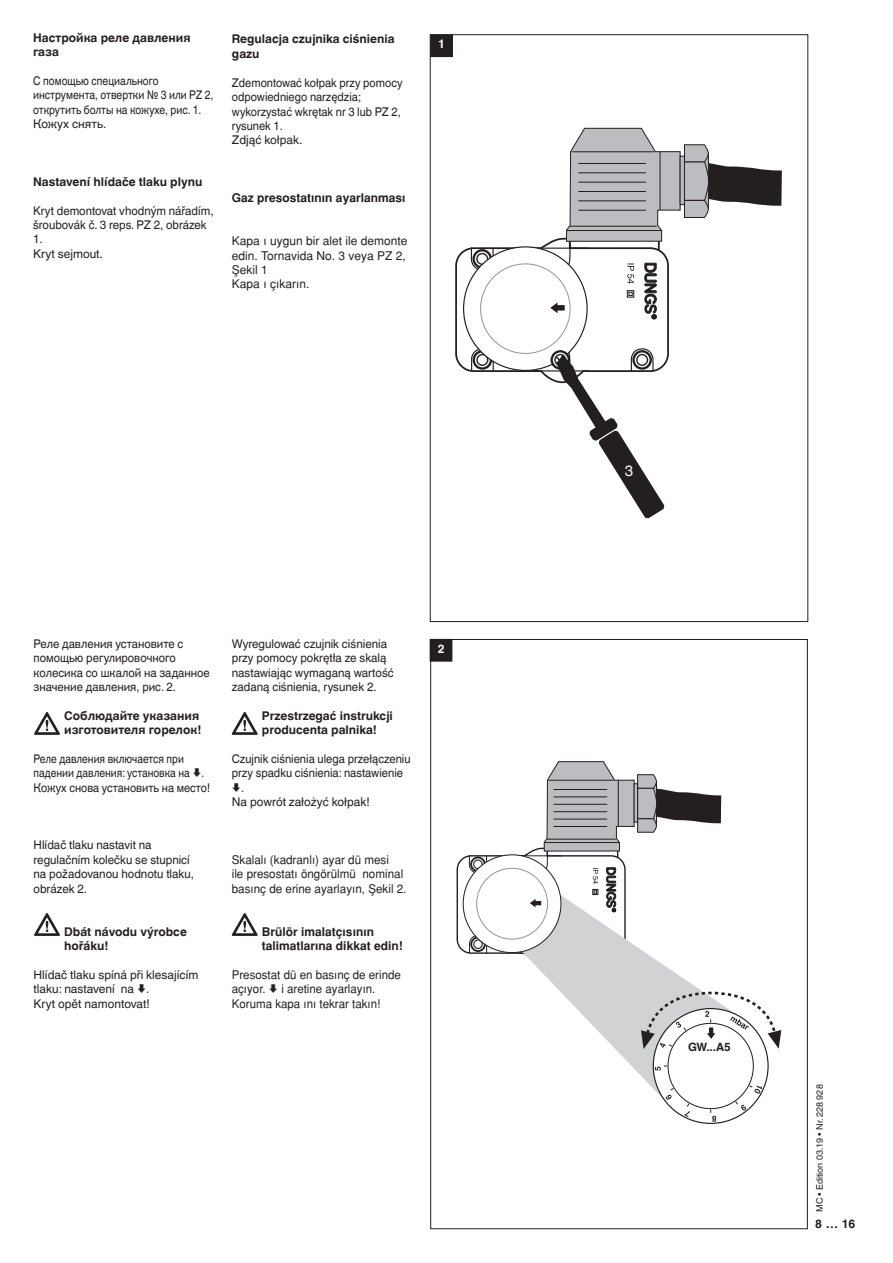
<style>
.page{position:relative;width:893px;height:1263px;background:#fff}
.page>*{position:absolute;margin:0;border:0;box-sizing:border-box;transform-origin:0 0}
.t1{font:15px "Helvetica World";color:#fff}
.t2{font:12px/14.4px "Helvetica World";color:#231f20}
.t3{font:700 12px/14.4px "Helvetica World";color:#231f20}
.t4{font:12px/14.4px "Pannonica";color:#231f20}
.t5{font:12px/14.4px "Helvetica World";color:#231f20;scale:.95 1}
.t6{font:12px/14.4px "Helvetica World";color:#231f20;scale:.93 1}
.t7{font:12px/14.4px "Helvetica World";color:#231f20;scale:.87 1}
.t8{font:12px/14.4px "Pannonica";color:#231f20;scale:.96 1}
.t9{font:700 12px/14.4px "Pannonica";color:#231f20}
.t10{font:12px "Helvetica World";color:#231f20;scale:.94 1}
.t11{font:12px/14.4px "Helvetica World";color:#231f20;scale:.96 1}
.t12{font:12px/14.4px "Helvetica World";color:#231f20;scale:.86 1}
.t13{font:12px "Helvetica World";color:#231f20;scale:.92 1}
._8_p_helv-fett{font:700 12px "Helvetica World";color:#fff}
.t14{font:700 11.55px "Helvetica World";color:#231f20}
.t15{font:9px "Helvetica World";color:#231f20}
</style>
<div class="page">
<div style="left:431px;top:35px;width:21px;height:22px;background:#231f20"></div>
<div style="left:430px;top:35px;width:23px;height:22px;border:1px solid #231f20"></div>
<div style="left:430px;top:639px;width:22px;height:22px;background:#231f20"></div>
<svg style="left:34px;top:712px;width:26px;height:23px"></svg>
<svg style="left:455px;top:127px;width:327px;height:392px"></svg>
<svg style="left:533px;top:963px;width:167px;height:113px;fill:#d1d2d4"></svg>
<svg style="left:456px;top:761px;width:266px;height:202px"></svg>
<svg style="left:641px;top:990px;width:140px;height:132px"></svg>
<svg style="left:232px;top:712px;width:26px;height:23px"></svg>
<svg style="left:34px;top:913px;width:26px;height:23px"></svg>
<svg style="left:232px;top:913px;width:26px;height:23px"></svg>
<p class="t3" style="left:33px;top:30px;width:159px">Настройка реле давления газа</p>
<p class="t7" style="left:33px;top:74px;width:209px">С помощью специального инструмента, отвертки № 3 или PZ 2, открутить болты на кожухе, рис. 1.</p>
<p class="t2" style="left:33px;top:117px;width:75px">Кожух снять.</p>
<p class="t3" style="left:33px;top:174px;width:171px">Nastavení hlídače tlaku plynu</p>
<p class="t11" style="left:33px;top:203px;width:189px">Kryt demontovat vhodným nářadím, šroubovák č. 3 reps. PZ 2, obrázek<br>1.</p>
<p class="t2" style="left:33px;top:246px;width:71px">Kryt sejmout.</p>
<p class="t3" style="left:232px;top:32px;width:164px">Regulacja czujnika ciśnienia gazu</p>
<p class="t6" style="left:232px;top:75px;width:185px">Zdemontować kołpak przy pomocy odpowiedniego narzędzia; wykorzystać wkrętak nr 3 lub PZ 2, rysunek 1.</p>
<p class="t2" style="left:232px;top:133px;width:72px">Zdjąć kołpak.</p>
<p class="t9" style="left:232px;top:190px;width:175px">Gaz presostatının ayarlanması</p>
<p class="t4" style="left:232px;top:234px;width:177px">Kapa ı uygun bir alet ile demonte edin. Tornavida No. 3 veya PZ 2,<br>Ωekil 1</p>
<p class="t4" style="left:232px;top:277px;width:79px">Kapa ı çıkarın.</p>
<p class="_8_p_helv-fett" style="left:438px;top:36px;width:8px">1</p>
<p class="t5" style="left:34px;top:636px;width:187px">Реле давления установите с помощью регулировочного колесика со шкалой на заданное значение давления, рис. 2.</p>
<p class="t3" style="left:64px;top:708px;width:139px">Соблюдайте указания изготовителя горелок!</p>
<p class="t12" style="left:34px;top:752px;width:200px">Реле давления включается при падении давления: установка на .</p>
<p class="t13" style="left:34px;top:781px;width:193px">Кожух снова установить на место!</p>
<p class="t2" style="left:34px;top:838px;width:162px">Hlídač tlaku nastavit na regulačním kolečku se stupnicí na požadovanou hodnotu tlaku, obrázek 2.</p>
<p class="t3" style="left:64px;top:924px;width:124px">Dbát návodu výrobce hořáku!</p>
<p class="t2" style="left:34px;top:968px;width:166px">Hlídač tlaku spíná při klesajícím tlaku: nastavení na .</p>
<p class="t2" style="left:34px;top:996px;width:118px">Kryt opět namontovat!</p>
<p class="t2" style="left:232px;top:636px;width:163px">Wyregulować czujnik ciśnienia przy pomocy pokrętła ze skalą nastawiając wymaganą wartość zadaną ciśnienia, rysunek 2.</p>
<p class="t3" style="left:262px;top:708px;width:133px">Przestrzegać instrukcji producenta palnika!</p>
<p class="t10" style="left:232px;top:752px;width:192px">Czujnik ciśnienia ulega przełączeniu</p>
<p class="t10" style="left:232px;top:766px;width:184px">przy spadku ciśnienia: nastawienie</p>
<p class="t10" style="left:241px;top:781px;width:5px">.</p>
<p class="t2" style="left:232px;top:795px;width:139px">Na powrót założyć kołpak!</p>
<p class="t4" style="left:232px;top:852px;width:176px">Skalalı (kadranlı) ayar dü mesi<br>ile presostatı öngörülmü nominal basınç de erine ayarlayın, Ωekil 2.</p>
<p class="t9" style="left:262px;top:924px;width:142px">Brülör imalatçısının talimatlarına dikkat edin!</p>
<p class="t8" style="left:232px;top:967px;width:178px">Presostat dü en basınç de erinde açıyor.</p>
<p class="t8" style="left:232px;top:982px;width:156px;text-indent:50px">i aretine ayarlayın.<br>Koruma kapa ını tekrar takın!</p>
<p class="_8_p_helv-fett" style="left:438px;top:642px;width:8px">2</p>
<p class="t1" style="left:625px;top:462px;width:10px">3</p>
<p class="t14" style="left:688px;top:1040px;width:44px">GW...A5</p>
<p class="t15" style="left:814px;top:1212px;width:129px;rotate:-90deg">MC • Edition 03.19 • Nr. 228 928</p>
<p class="t3" style="left:815px;top:1217px;width:42px">8 … 16</p>
</div>
